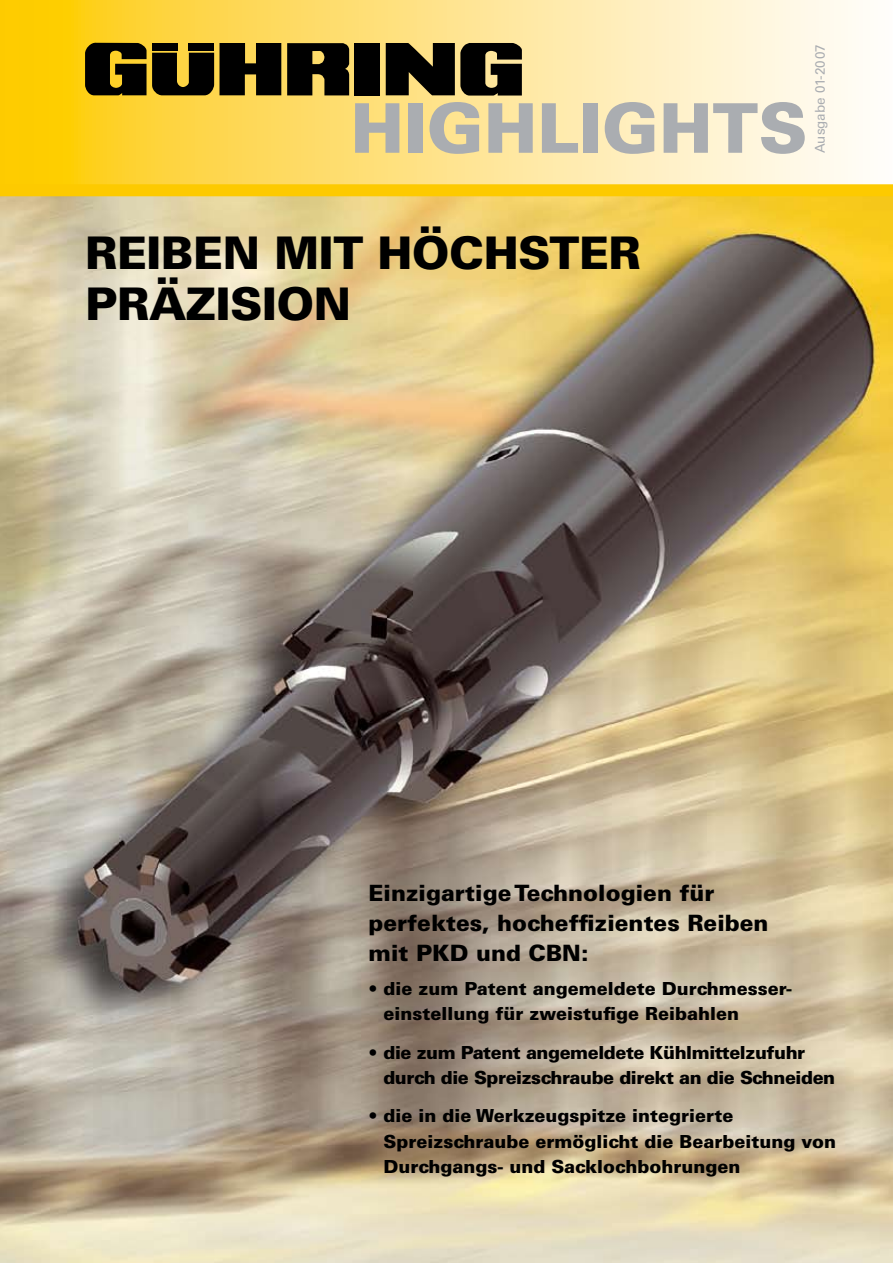
<style>
.page{position:relative;width:893px;height:1263px;background:#fff}
.page>*{position:absolute;margin:0;border:0;box-sizing:border-box;transform-origin:0 0}
.t1{font:900 68.55px "Univers LT";color:#aaadb1}
.t2{font:900 45px/51px "Univers LT";letter-spacing:-.01em;color:#000}
.t3{font:900 22.5px/30px "Univers LT";color:#000}
.t4{font:900 18px/25.5px "Univers LT";color:#000}
.t5{font:900 18px/25.5px "Univers LT";letter-spacing:-.025em;color:#000}
.t6{font:13.5px "Univers LT";color:#aaadb1}
</style>
<div class="page">
<img style="left:0;top:196px;width:893px;height:1067px">
<svg style="left:0;top:0;width:859px;height:184px;background:#fee388"></svg>
<div style="left:0;top:184px;width:893px;height:12px;background:#fdca00"></div>
<svg style="left:85px;top:43px;width:196px;height:52px;background:#372e0e"></svg>
<div style="left:355px;top:43px;width:25px;height:52px;background:#000"></div>
<svg style="left:386px;top:43px;width:136px;height:53px;background:#332d1d"></svg>
<svg style="left:287px;top:43px;width:62px;height:52px;background:#211c0d"></svg>
<h1 class="t1" style="left:351px;top:85px;width:459px">Highlights</h1>
<p class="t6" style="left:812px;top:153px;width:110px;rotate:-90deg">Ausgabe 01-2007</p>
<h2 class="t2" style="left:85px;top:227px;width:545px">Reiben mit höchster<br>Präzision</h2>
<p class="t3" style="left:369px;top:877px;width:402px">Einzigartige Technologien für perfektes, hocheffizientes Reiben mit PKD und CBN</p>
<p class="t3" style="left:581px;top:937px;width:9px">:</p>
<p class="t4" style="left:383px;top:975px;width:410px;text-indent:-15px">• die zum Patent angemeldete Durchmesser&shy;einstellung für zweistufige Reibahlen</p>
<p class="t5" style="left:383px;top:1039px;width:453px;text-indent:-15px">• die zum Patent angemeldete Kühlmittelzufuhr durch die Spreizschraube direkt an die Schneiden</p>
<p class="t4" style="left:383px;top:1103px;width:454px;text-indent:-15px">• die in die Werkzeugspitze integrierte<br>Spreizschraube ermöglicht die Bearbeitung von<br>Durchgangs- und Sacklochbohrungen</p>
</div>
